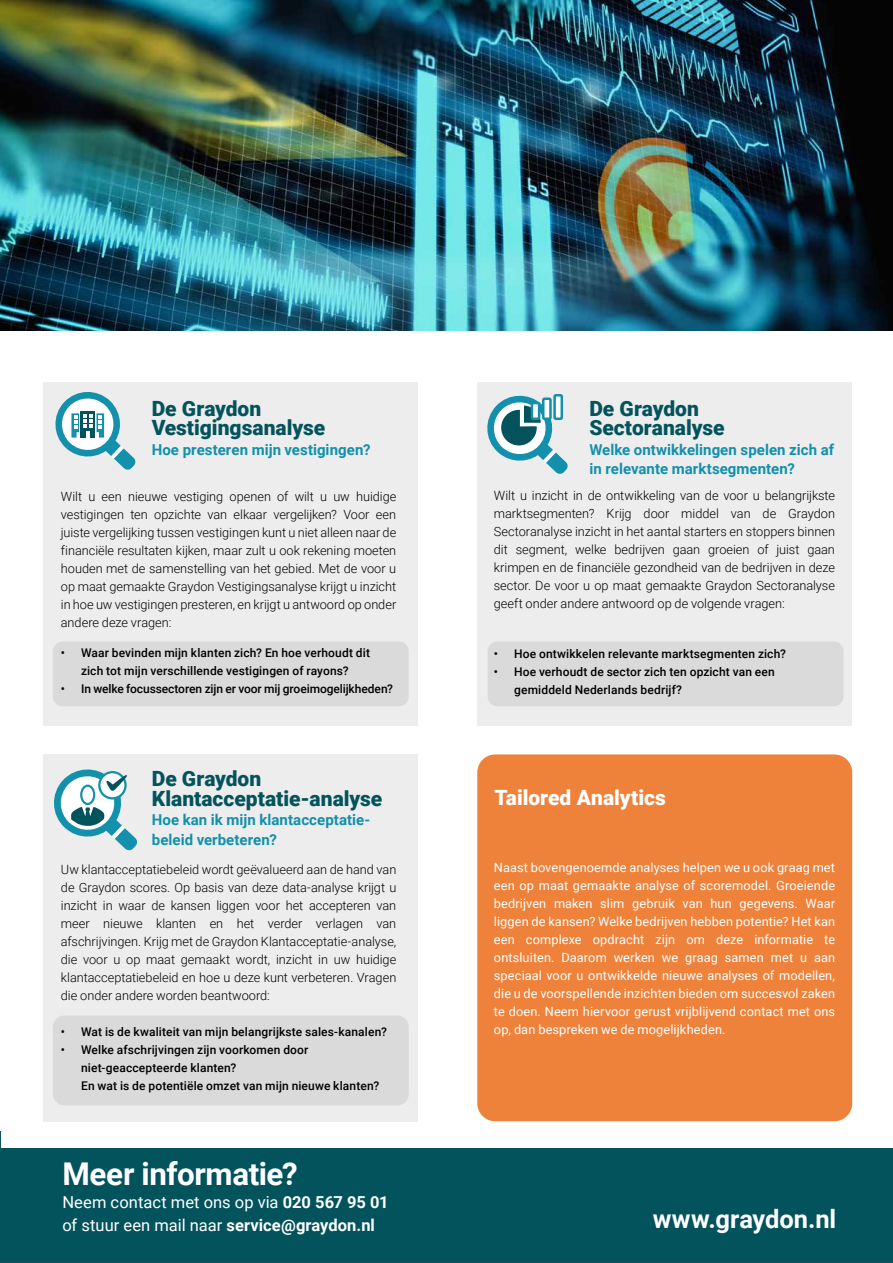
<style>
.page{position:relative;width:893px;height:1263px;background:#fff}
.page>*{position:absolute;margin:0;border:0;box-sizing:border-box;transform-origin:0 0}
.t1{font:700 31.35px "Roboto";letter-spacing:-.015em;color:#fff}
.t2{font:700 25.5px "Roboto";color:#fff}
.t3{font:900 21px/19.5px "Roboto";color:#03535d}
.t4{font:900 21px "Roboto";color:#fff}
.t5{font:16.5px/23.1px "Roboto";letter-spacing:.005em;color:#fff}
.t6{font:700 15px/19.5px "Roboto";letter-spacing:.005em;color:#1290ac}
.t7{font:300 12.75px/18px "Roboto";color:#000;text-align:justify}
.t8{font:12.75px/18px "Roboto";letter-spacing:.01em;color:#fff;text-align:justify}
.t9{font:500 12px/18px "Roboto";letter-spacing:.01em;color:#000}
.t10{font:500 12px "Roboto";letter-spacing:-.01em;color:#000}
.s1{font-weight:700}
</style>
<div class="page">
<div style="left:0;top:1148px;width:893px;height:114px;background:#03535d"></div>
<div style="left:43px;top:754px;width:375px;height:367px;background:#ededed"></div>
<div style="left:477px;top:754px;width:375px;height:367px;background:#ee823b;border-radius:18px"></div>
<svg style="left:54px;top:769px;width:83px;height:82px"></svg>
<div style="left:53px;top:1015px;width:356px;height:90px;background:#dadada;border-radius:12px"></div>
<img style="left:0;top:1px;width:893px;height:330px">
<div style="left:477px;top:382px;width:375px;height:344px;background:#ededed"></div>
<div style="left:43px;top:382px;width:375px;height:344px;background:#ededed"></div>
<div style="left:53px;top:641px;width:356px;height:65px;background:#dadada;border-radius:10px"></div>
<div style="left:488px;top:641px;width:356px;height:65px;background:#dadada;border-radius:10px"></div>
<svg style="left:55px;top:392px;width:81px;height:78px"></svg>
<svg style="left:487px;top:394px;width:81px;height:80px"></svg>
<h3 class="t3" style="left:152px;top:398px;width:175px">De Graydon<br>Vestigingsanalyse</h3>
<p class="t6" style="left:152px;top:439px;width:220px">Hoe presteren mijn vestigingen?</p>
<p class="t7" style="left:61px;top:487px;width:337px">Wilt u een nieuwe vestiging openen of wilt u uw huidige vestigingen ten opzichte van elkaar vergelijken? Voor een juiste vergelijking tussen vestigingen kunt u niet alleen naar de financiële resultaten kijken, maar zult u ook rekening moeten houden met de samenstelling van het gebied. Met de voor u op maat gemaakte Graydon Vestigingsanalyse krijgt u inzicht in hoe uw vestigingen presteren, en krijgt u antwoord op onder andere deze vragen:</p>
<p class="t9" style="left:61px;top:644px;width:311px;text-align:center">• Waar bevinden mijn klanten zich? En hoe verhoudt dit zich tot mijn verschillende vestigingen of rayons?</p>
<p class="t10" style="left:61px;top:681px;width:334px">• In welke focussectoren zijn er voor mij groeimogelijkheden?</p>
<h3 class="t3" style="left:152px;top:768px;width:232px">De Graydon<br>Klantacceptatie-analyse</h3>
<p class="t6" style="left:152px;top:809px;width:220px">Hoe kan ik mijn klantacceptatie&shy;beleid verbeteren?</p>
<p class="t7" style="left:61px;top:859px;width:337px">Uw klantacceptatiebeleid wordt geëvalueerd aan de hand van de Graydon scores. Op basis van deze data-analyse krijgt u inzicht in waar de kansen liggen voor het accepteren van meer nieuwe klanten en het verder verlagen van afschrijvingen. Krijg met de Graydon Klantacceptatie-analyse, die voor u op maat gemaakt wordt, inzicht in uw huidige klantacceptatiebeleid en hoe u deze kunt verbeteren. Vragen die onder andere worden beantwoord:</p>
<p class="t9" style="left:61px;top:1022px;width:327px">• Wat is de kwaliteit van mijn belangrijkste sales-kanalen?</p>
<p class="t9" style="left:81px;top:1040px;width:300px;text-indent:-20px">• Welke afschrijvingen zijn voorkomen door niet-geaccepteerde klanten?<br>En wat is de potentiële omzet van mijn nieuwe klanten?</p>
<h1 class="t1" style="left:62px;top:1152px;width:237px">Meer informatie?</h1>
<p class="t5" style="left:62px;top:1190px;width:328px">Neem contact met ons op via <span class="s1">020 567 95 01 </span>of stuur een mail naar <span class="s1">service@graydon.nl</span></p>
<h3 class="t3" style="left:589px;top:398px;width:137px">De Graydon<br>Sectoranalyse</h3>
<p class="t6" style="left:589px;top:439px;width:246px">Welke ontwikkelingen spelen zich af in relevante marktsegmenten?</p>
<p class="t7" style="left:494px;top:486px;width:343px">Wilt u inzicht in de ontwikkeling van de voor u belangrijkste marktsegmenten? Krijg door middel van de Graydon Sectoranalyse inzicht in het aantal starters en stoppers binnen dit segment, welke bedrijven gaan groeien of juist gaan krimpen en de financiële gezondheid van de bedrijven in deze sector. De voor u op maat gemaakte Graydon Sectoranalyse geeft onder andere antwoord op de volgende vragen:</p>
<p class="t9" style="left:494px;top:644px;width:294px">• Hoe ontwikkelen relevante marktsegmenten zich?</p>
<p class="t9" style="left:514px;top:662px;width:262px;text-indent:-20px">• Hoe verhoudt de sector zich ten opzicht van een gemiddeld Nederlands bedrijf?</p>
<h3 class="t4" style="left:494px;top:783px;width:173px">Tailored Analytics</h3>
<p class="t8" style="left:494px;top:858px;width:343px">Naast bovengenoemde analyses helpen we u ook graag met een op maat gemaakte analyse of scoremodel. Groeiende bedrijven maken slim gebruik van hun gegevens. Waar liggen de kansen? Welke bedrijven hebben potentie? Het kan een complexe opdracht zijn om deze informatie te ontsluiten. Daarom werken we graag samen met u aan speciaal voor u ontwikkelde nieuwe analyses of modellen, die u de voorspellende inzichten bieden om succesvol zaken te doen. Neem hiervoor gerust vrijblijvend contact met ons op, dan bespreken we de mogelijkheden.</p>
<h2 class="t2" style="left:653px;top:1201px;width:185px">www.graydon.nl</h2>
</div>
